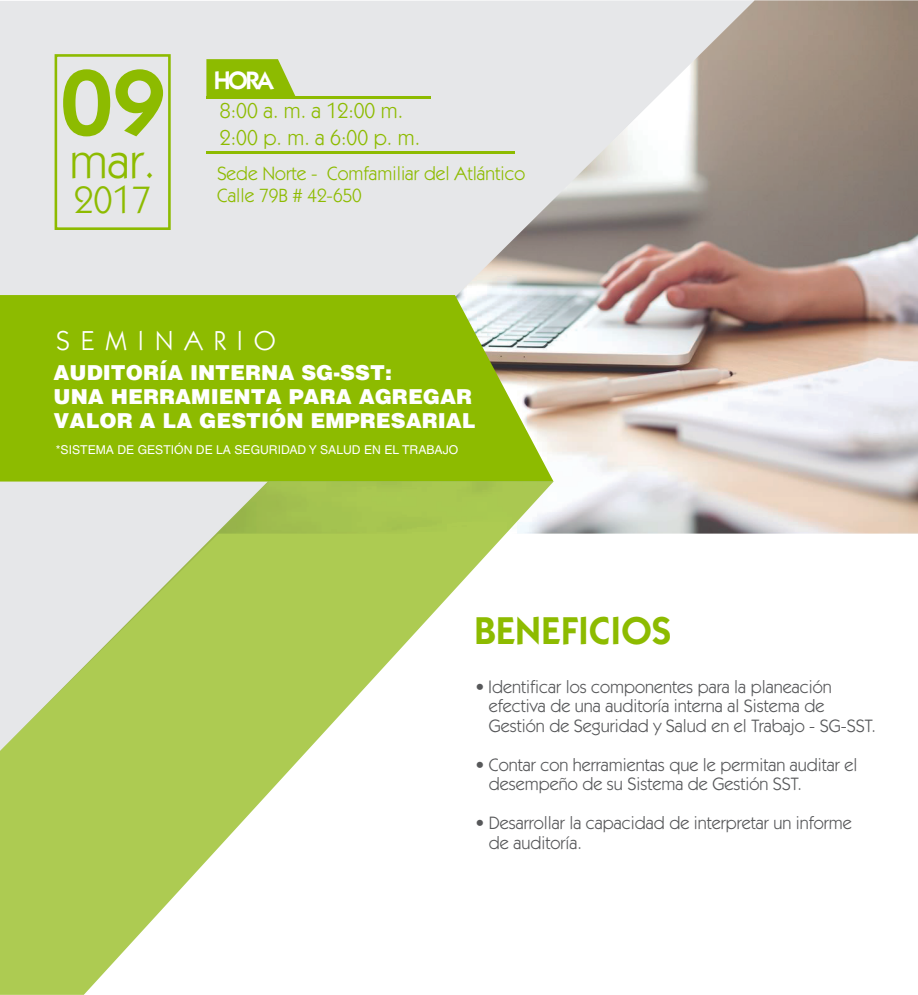
<style>
.page{position:relative;width:918px;height:995px;background:#fff}
.page>*{position:absolute;margin:0;border:0;box-sizing:border-box;transform-origin:0 0}
.t1{font:600 93.45px "Itc Kabel";color:#8dbb00}
.t2{font:49.5px "Itc Kabel";color:#8dbb00}
.t3{font:600 39px "Itc Kabel";color:#8dbb00}
.t4{font:38.4px "Itc Kabel";color:#8dbb00}
.t5{font:27.45px "Itc Kabel";letter-spacing:.4em;color:#fff}
.t6{font:600 25.35px "Itc Kabel";color:#fff}
.t7{font:21.75px/26.4px "Itc Kabel";color:#8dbb00}
.t8{font:900 20.7px/23.7px "Helvetica";color:#fff}
.t9{font:19.2px/22px "Itc Kabel";color:#8dbb00}
.t10{font:18px/19.5px "Itc Kabel";color:#57585a}
.t11{font:12.15px "Helvetica";color:#fff}
</style>
<div class="page">
<div style="left:0;top:1px;width:755px;height:533px;background:#e6e7e9"></div>
<img style="left:216px;top:0;width:702px;height:533px">
<svg style="left:0;top:295px;width:554px;height:186px;background:#93bc12"></svg>
<svg style="left:0;top:481px;width:554px;height:513px"></svg>
<svg style="left:206px;top:59px;width:89px;height:37px;background:#96bf17"></svg>
<hr style="left:206px;top:151px;width:309px;height:3px;background:#8dbb00">
<hr style="left:206px;top:96px;width:225px;height:2px;background:#8dbb00">
<div style="left:55px;top:54px;width:116px;height:176px;border:3px solid #8dbb00"></div>
<h1 class="t1" style="left:61px;top:48px;width:105px">09</h1>
<h2 class="t2" style="left:69px;top:132px;width:88px">mar.</h2>
<h3 class="t4" style="left:74px;top:178px;width:78px">2017</h3>
<h3 class="t6" style="left:214px;top:65px;width:62px">HORA</h3>
<p class="t7" style="left:220px;top:98px;width:202px">8:00 a. m. a 12:00 m.<br>2:00 p. m. a 6:00 p. m.</p>
<p class="t9" style="left:217px;top:163px;width:310px">Sede Norte - Comfamiliar del Atlántico<br>Calle 79B # 42-650</p>
<h3 class="t5" style="left:56px;top:325px;width:221px">SEMINARIO</h3>
<p class="t8" style="left:54px;top:361px;width:424px">AUDITORÍA INTERNA SG-SST:<br>UNA HERRAMIENTA PARA AGREGAR<br>VALOR A LA GESTIÓN EMPRESARIAL</p>
<p class="t11" style="left:56px;top:442px;width:404px">*SISTEMA DE GESTIÓN DE LA SEGURIDAD Y SALUD EN EL TRABAJO</p>
<h3 class="t3" style="left:474px;top:607px;width:199px">BENEFICIOS</h3>
<p class="t10" style="left:489px;top:677px;width:388px;text-indent:-14px">• Identificar los componentes para la planeación efectiva de una auditoría interna al Sistema de<br>Gestión de Seguridad y Salud en el Trabajo - SG-SST.</p>
<p class="t10" style="left:489px;top:755px;width:370px;text-indent:-14px">• Contar con herramientas que le permitan auditar el desempeño de su Sistema de Gestión SST.</p>
<p class="t10" style="left:489px;top:813px;width:364px;text-indent:-14px">• Desarrollar la capacidad de interpretar un informe de auditoría.</p>
</div>
